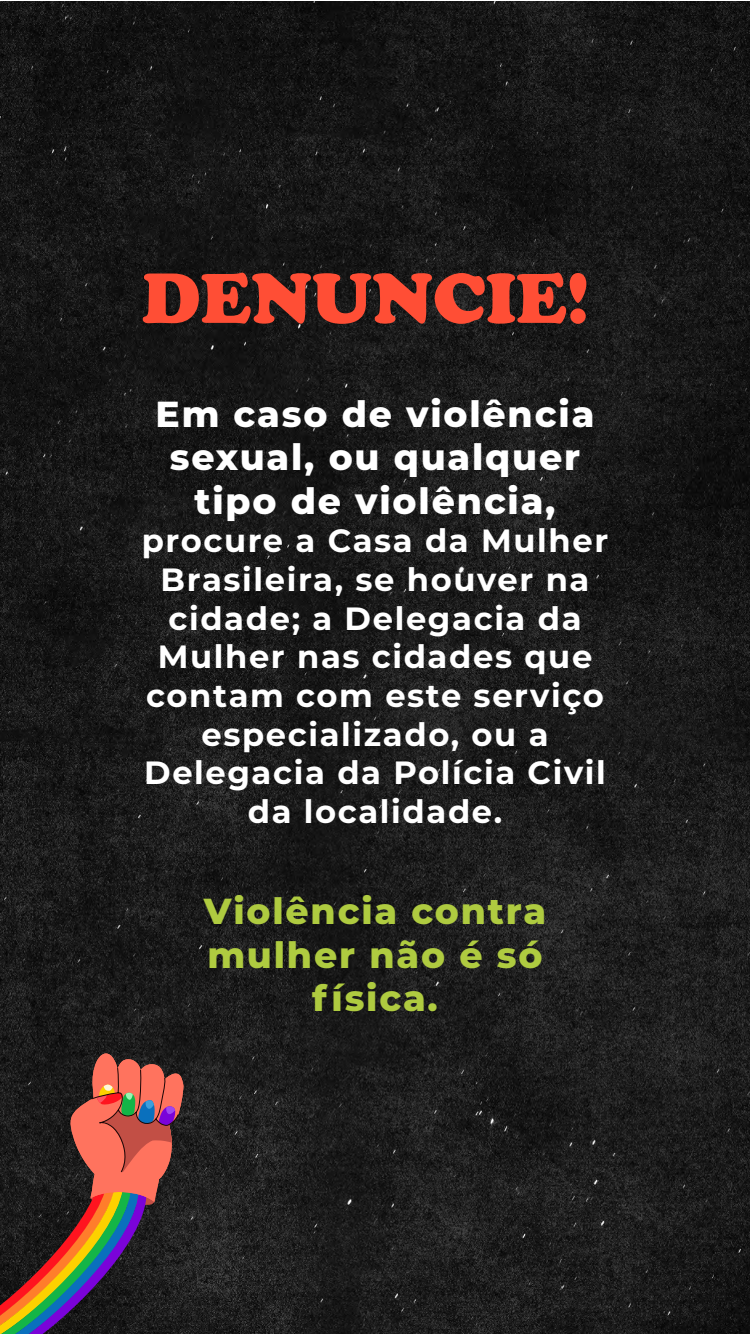
<style>
.page{position:relative;width:750px;height:1334px;background:#fff}
.page>*{position:absolute;margin:0;border:0;box-sizing:border-box;transform-origin:0 0}
.t1{font:69.7px "Cooper Black Std";color:#ff4e35}
.t2{font:800 36.2px/43.4px "Montserrat";letter-spacing:.05em;color:#fff;text-align:center}
.t3{font:800 36.2px/43.4px "Montserrat";letter-spacing:.05em;color:#afcb40;text-align:center}
.t4{font:700 32.2px/38.6px "Montserrat";letter-spacing:.05em;color:#fff;text-align:center}
</style>
<div class="page">
<img style="left:0;top:2px;width:750px;height:1332px">
<svg style="left:0;top:1051px;width:184px;height:283px;background:#5d3b35"></svg>
<h1 class="t1" style="left:142px;top:256px;width:449px">DENUNCIE!</h1>
<p class="t2" style="left:156px;top:390px;width:440px">Em caso de violência sexual, ou qualquer tipo de violência,</p>
<p class="t4" style="left:142px;top:520px;width:468px">procure a Casa da Mulher<br>Brasileira, se houver na cidade; a Delegacia da<br>Mulher nas cidades que contam com este serviço especializado, ou a<br>Delegacia da Polícia Civil da localidade.</p>
<p class="t3" style="left:204px;top:888px;width:344px">Violência contra mulher não é só física.</p>
</div>
